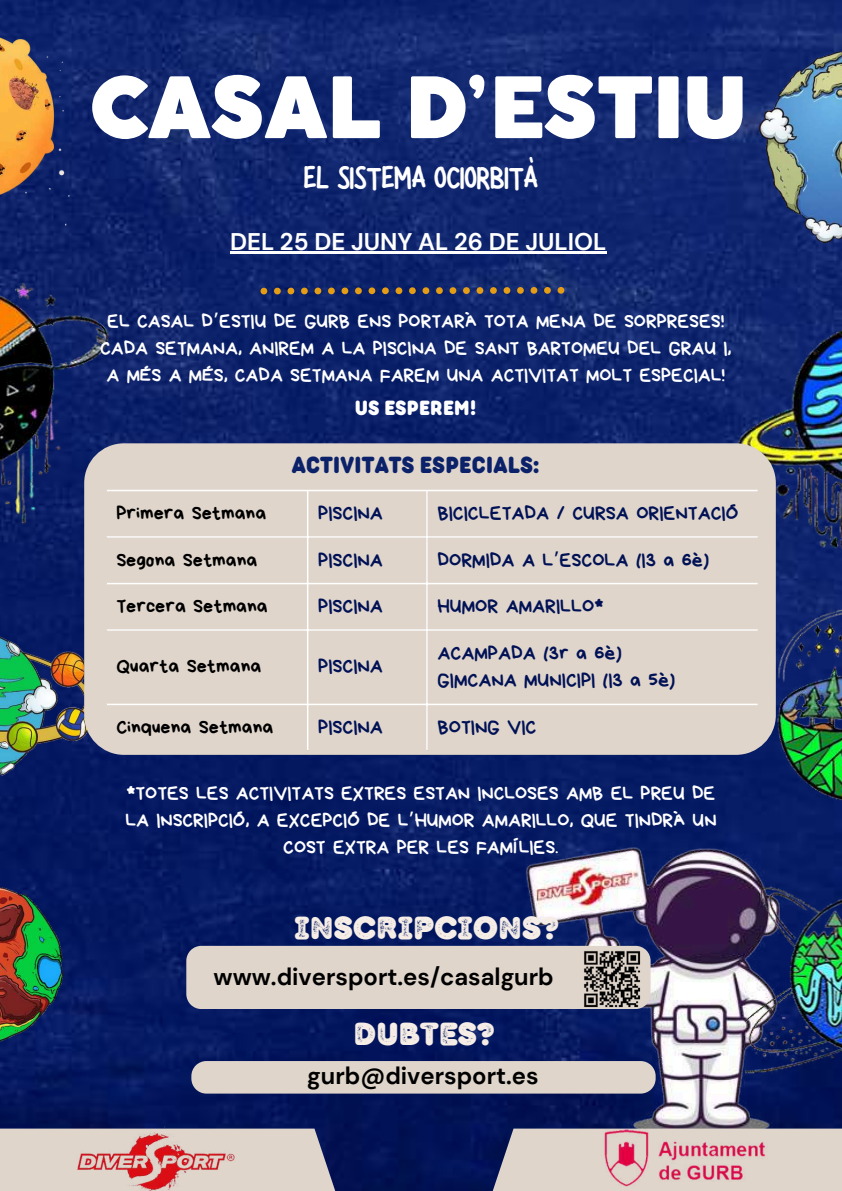
<style>
.page{position:relative;width:842px;height:1191px;background:#fff}
.page>*{position:absolute;margin:0;border:0;box-sizing:border-box;transform-origin:0 0}
.t1{font:900 83.2px "Coco Gothic";letter-spacing:-.04em;color:#fff}
.t2{font:41.7px "Hibernate";color:#fff}
.t3{font:31.8px "TT Milks Casual 900 One";color:#f5ede6}
.t4{font:25.6px "Aristotelica Pro Cnd Txt Ft";color:#0b2169}
.t5{font:700 24px "DM Sans";color:#fff}
.t6{font:700 23.9px "DM Sans";color:#000}
.t7{font:22.6px "Aristotelica Pro Cnd Txt Ft";color:#fff}
.t8{font:20px/27.8px "Bryndan Write";color:#015}
.t9{font:20px "Bryndan Write";color:#000}
.t10{font:19.7px/27px "Bryndan Write";color:#fff;text-align:center}
.s1{font-family:"Noto Sans Gurmukhi"}
</style>
<div class="page">
<img style="left:0;top:0;width:842px;height:1128px">
<img style="left:517px;top:847px;width:266px;height:281px">
<img style="left:0;top:0;width:96px;height:242px">
<img style="left:0;top:885px;width:63px;height:163px">
<img style="left:0;top:631px;width:96px;height:148px">
<img style="left:728px;top:323px;width:114px;height:258px">
<img style="left:772px;top:601px;width:70px;height:201px">
<img style="left:0;top:280px;width:110px;height:255px">
<svg style="left:453px;top:1128px;width:389px;height:62px;background:#a6a3ad"></svg>
<img style="left:745px;top:880px;width:97px;height:213px">
<img style="left:760px;top:44px;width:82px;height:198px">
<svg style="left:0;top:1128px;width:453px;height:62px;background:#7d7e96"></svg>
<img style="left:76px;top:1125px;width:159px;height:65px">
<div style="left:186px;top:945px;width:465px;height:63px;background:#dfd5cb"></div>
<svg style="left:191px;top:1060px;width:465px;height:33px;background:#d5ccc5"></svg>
<img style="left:592px;top:1124px;width:184px;height:66px">
<img style="left:581px;top:948px;width:61px;height:61px">
<svg style="left:261px;top:287px;width:303px;height:7px;background:#60534a"></svg>
<div style="left:84px;top:443px;width:692px;height:311px;background:#dfd5cb;border-radius:40px"></div>
<hr style="left:307px;top:491px;width:1px;height:259px;background:#fff">
<hr style="left:426px;top:491px;width:2px;height:259px;background:#fff">
<hr style="left:107px;top:489px;width:651px;height:2px;background:#fff">
<hr style="left:107px;top:536px;width:651px;height:1px;background:#fff">
<hr style="left:107px;top:582px;width:651px;height:2px;background:#fff">
<hr style="left:107px;top:629px;width:651px;height:1px;background:#fff">
<hr style="left:107px;top:703px;width:651px;height:2px;background:#fff">
<hr style="left:230px;top:251px;width:376px;height:2px;background:#fff">
<h1 class="t1" style="left:89px;top:76px;width:661px">CASAL D’ESTIU</h1>
<h2 class="t2" style="left:304px;top:156px;width:236px">EL SISTEMA OCIORBITÀ</h2>
<p class="t5" style="left:230px;top:226px;width:378px">DEL 25 DE JUNY AL 26 DE JULIOL</p>
<p class="t10" style="left:100px;top:307px;width:633px">EL CASAL D<span class="s1">’</span>ESTIU DE GURB ENS PORTARÀ TOTA MENA DE SORPRESES!<br>CADA SETMANA, ANIREM A LA PISCINA DE SANT BARTOMEU DEL GRAU I,<br>A MÉS A MÉS, CADA SETMANA FAREM UNA ACTIVITAT MOLT ESPECIAL!</p>
<p class="t7" style="left:355px;top:401px;width:123px">US ESPEREM!</p>
<p class="t4" style="left:292px;top:456px;width:249px">ACTIVITATS ESPECIALS:</p>
<p class="t9" style="left:116px;top:503px;width:151px">Primera Setmana</p>
<p class="t8" style="left:318px;top:499px;width:66px">PISCINA</p>
<p class="t8" style="left:438px;top:499px;width:302px">BICICLETADA / CURSA ORIENTACIÓ</p>
<p class="t9" style="left:116px;top:549px;width:143px">Segona Setmana</p>
<p class="t8" style="left:318px;top:545px;width:66px">PISCINA</p>
<p class="t8" style="left:438px;top:545px;width:273px">DORMIDA A L<span class="s1">’</span>ESCOLA (I3 a 6è)</p>
<p class="t9" style="left:116px;top:596px;width:153px">Tercera Setmana</p>
<p class="t8" style="left:318px;top:592px;width:66px">PISCINA</p>
<p class="t8" style="left:438px;top:592px;width:167px">HUMOR AMARILLO*</p>
<p class="t9" style="left:116px;top:656px;width:147px">Quarta Setmana</p>
<p class="t8" style="left:318px;top:652px;width:66px">PISCINA</p>
<p class="t8" style="left:438px;top:638px;width:239px">ACAMPADA (3r a 6è)<br>GIMCANA MUNICIPI (I3 a 5è)</p>
<p class="t9" style="left:116px;top:716px;width:159px">Cinquena Setmana</p>
<p class="t8" style="left:318px;top:713px;width:66px">PISCINA</p>
<p class="t8" style="left:438px;top:713px;width:100px">BOTING VIC</p>
<p class="t10" style="left:125px;top:780px;width:593px">*TOTES LES ACTIVITATS EXTRES ESTAN INCLOSES AMB EL PREU DE<br>LA INSCRIPCIÓ, A EXCEPCIÓ DE L<span class="s1">’</span>HUMOR AMARILLO, QUE TINDRÀ UN<br>COST EXTRA PER LES FAMÍLIES.</p>
<h3 class="t3" style="left:295px;top:909px;width:266px">INSCRIPCIONS?</h3>
<p class="t6" style="left:214px;top:961px;width:342px">www.diversport.es/casalgurb</p>
<h3 class="t3" style="left:353px;top:1015px;width:143px">DUBTES?</h3>
<p class="t6" style="left:307px;top:1060px;width:233px">gurb@diversport.es</p>
</div>
